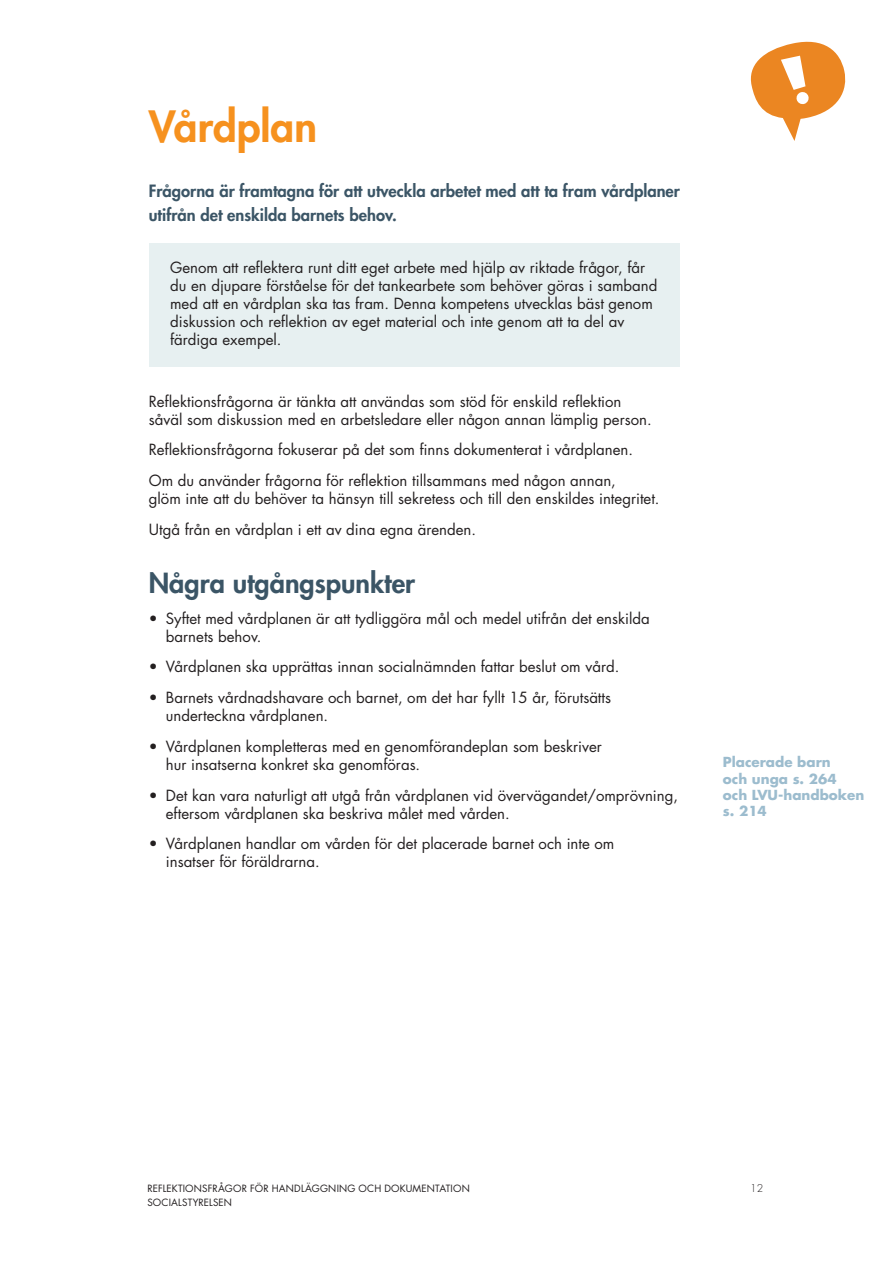
<style>
.page{position:relative;width:893px;height:1263px;background:#fff}
.page>*{position:absolute;margin:0;border:0;box-sizing:border-box;transform-origin:0 0}
.t1{font:800 42px "Futura Std";color:#f6911e}
.H2_utan_streck_blå{font:800 27px "Futura Std";color:#3b5566}
.ingress{font:800 16.5px/24px "Futura Std";color:#3b5566}
.punktlista{font:15px/18px "Futura Std";color:#231f20}
.brödtext_i_texten{font:15px/18px "Futura Std";color:#231f20}
.rutatext{font:15px/18px "Futura Std";color:#231f20}
.hänvisning{font:700 13.5px/16.2px "Futura Std";color:#9cbcce}
.t2{font:300 10.5px "Futura Std";color:#231f20}
.t3{font:9.75px "Futura Std";letter-spacing:.02em;color:#231f20}
</style>
<div class="page">
<svg style="left:751px;top:42px;width:94px;height:99px"></svg>
<div style="left:150px;top:244px;width:530px;height:123px;background:#e7f0f1"></div>
<h1 class="t1" style="left:149px;top:100px;width:170px">Vårdplan</h1>
<p class="ingress" style="left:149px;top:179px;width:533px">Frågorna är framtagna för att utveckla arbetet med att ta fram vårdplaner utifrån det enskilda barnets behov.</p>
<p class="rutatext" style="left:170px;top:259px;width:489px">Genom att reflektera runt ditt eget arbete med hjälp av riktade frågor, får du en djupare förståelse för det tankearbete som behöver göras i samband med att en vårdplan ska tas fram. Denna kompetens utvecklas bäst genom diskussion och reflektion av eget material och inte genom att ta del av färdiga exempel.</p>
<p class="brödtext_i_texten" style="left:149px;top:392px;width:504px">Reflektionsfrågorna är tänkta att användas som stöd för enskild reflektion såväl som diskussion med en arbetsledare eller någon annan lämplig person.</p>
<p class="brödtext_i_texten" style="left:149px;top:441px;width:486px">Reflektionsfrågorna fokuserar på det som finns dokumenterat i vårdplanen.</p>
<p class="brödtext_i_texten" style="left:149px;top:472px;width:512px">Om du använder frågorna för reflektion tillsammans med någon annan,<br>glöm inte att du behöver ta hänsyn till sekretess och till den enskildes integritet.</p>
<p class="brödtext_i_texten" style="left:149px;top:521px;width:329px">Utgå från en vårdplan i ett av dina egna ärenden.</p>
<p class="H2_utan_streck_blå" style="left:149px;top:566px;width:268px">Några utgångspunkter</p>
<p class="punktlista" style="left:166px;top:609px;width:486px;text-indent:-17px">• Syftet med vårdplanen är att tydliggöra mål och medel utifrån det enskilda barnets behov.</p>
<p class="punktlista" style="left:149px;top:658px;width:472px">• Vårdplanen ska upprättas innan socialnämnden fattar beslut om vård.</p>
<p class="punktlista" style="left:166px;top:689px;width:447px;text-indent:-17px">• Barnets vårdnadshavare och barnet, om det har fyllt 15 år, förutsätts underteckna vårdplanen.</p>
<p class="punktlista" style="left:166px;top:737px;width:438px;text-indent:-17px">• Vårdplanen kompletteras med en genomförandeplan som beskriver hur insatserna konkret ska genomföras.</p>
<p class="punktlista" style="left:166px;top:786px;width:514px;text-indent:-17px">• Det kan vara naturligt att utgå från vårdplanen vid övervägandet/omprövning, eftersom vårdplanen ska beskriva målet med vården.</p>
<p class="punktlista" style="left:166px;top:835px;width:450px;text-indent:-17px">• Vårdplanen handlar om vården för det placerade barnet och inte om insatser för föräldrarna.</p>
<p class="hänvisning" style="left:723px;top:754px;width:143px">Placerade barn<br>och unga s. 264 och LVU-handboken s. 214</p>
<p class="t3" style="left:147px;top:1182px;width:324px">REFLEKTIONSFRÅGOR FÖR HANDLÄGGNING OCH DOKUMENTATION</p>
<p class="t2" style="left:750px;top:1182px;width:15px">12</p>
<p class="t3" style="left:147px;top:1196px;width:86px">SOCIALSTYRELSEN</p>
</div>
